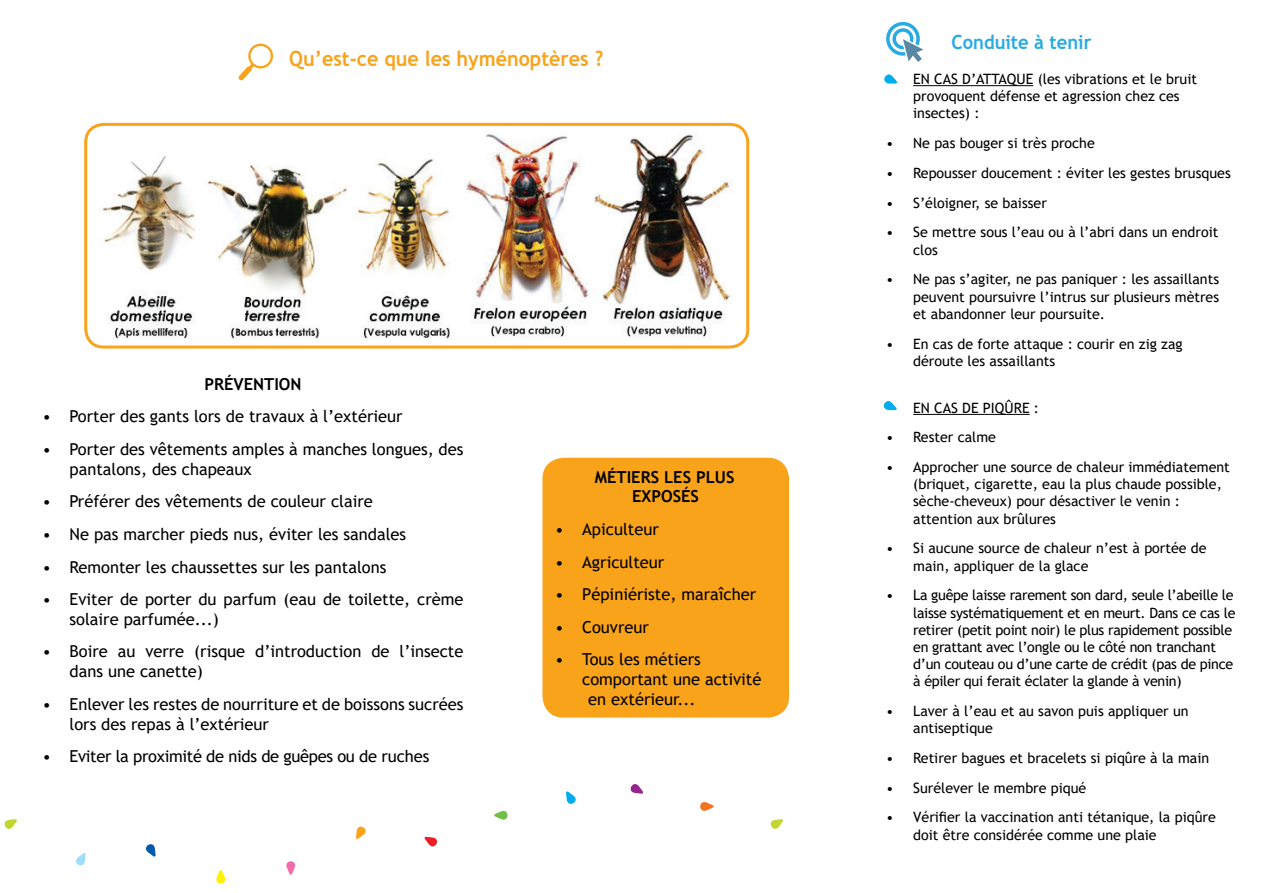
<style>
.page{position:relative;width:1263px;height:893px;background:#fff}
.page>*{position:absolute;margin:0;border:0;box-sizing:border-box;transform-origin:0 0}
.t1{font:700 21px "Trebuchet MS";color:#f9a31b;scale:.94 1}
.t2{font:700 19.5px "Trebuchet MS";color:#27abe2;scale:.94 1}
.t3{font:16.5px/19.8px "Trebuchet MS";color:#000}
.t4{font:16.5px "Trebuchet MS";letter-spacing:-.02em;color:#000}
.t5{font:700 16.5px/19.8px "Trebuchet MS";color:#000;text-align:center}
.t6{font:14.25px/17.1px "Trebuchet MS";color:#000}
.t7{font:14.25px/17.1px "Trebuchet MS";letter-spacing:-.02em;color:#000}
</style>
<div class="page">
<svg style="left:356px;top:827px;width:10px;height:12px"></svg>
<svg style="left:286px;top:861px;width:9px;height:14px"></svg>
<svg style="left:566px;top:791px;width:10px;height:13px"></svg>
<svg style="left:425px;top:837px;width:12px;height:9px"></svg>
<svg style="left:146px;top:844px;width:10px;height:12px"></svg>
<svg style="left:216px;top:870px;width:9px;height:13px"></svg>
<svg style="left:494px;top:811px;width:13px;height:9px"></svg>
<svg style="left:76px;top:853px;width:10px;height:12px"></svg>
<svg style="left:5px;top:819px;width:12px;height:10px"></svg>
<svg style="left:700px;top:802px;width:13px;height:9px"></svg>
<svg style="left:631px;top:784px;width:12px;height:10px"></svg>
<svg style="left:771px;top:819px;width:12px;height:10px"></svg>
<div style="left:542px;top:458px;width:247px;height:260px;background:#f9a31b;border-radius:21px"></div>
<svg style="left:238px;top:43px;width:35px;height:38px"></svg>
<hr style="left:913px;top:85px;width:120px;height:1px;background:#000">
<hr style="left:913px;top:414px;width:117px;height:1px;background:#000">
<svg style="left:884px;top:74px;width:13px;height:10px"></svg>
<svg style="left:886px;top:22px;width:37px;height:40px"></svg>
<svg style="left:884px;top:401px;width:13px;height:9px"></svg>
<img style="left:88px;top:124px;width:660px;height:221px">
<div style="left:84px;top:123px;width:665px;height:226px;border:3px solid #f9a31b;border-radius:18px"></div>
<h1 class="t1" style="left:289px;top:45px;width:336px">Qu’est-ce que les hyménoptères ?</h1>
<p class="t5" style="left:204px;top:374px;width:99px">PRÉVENTION</p>
<p class="t3" style="left:43px;top:407px;width:362px">• Porter des gants lors de travaux à l’extérieur</p>
<p class="t3" style="left:70px;top:439px;width:395px;text-indent:-27px">• Porter des vêtements amples à manches longues, des pantalons, des chapeaux</p>
<p class="t3" style="left:43px;top:491px;width:332px">• Préférer des vêtements de couleur claire</p>
<p class="t3" style="left:43px;top:524px;width:365px">• Ne pas marcher pieds nus, éviter les sandales</p>
<p class="t3" style="left:43px;top:557px;width:345px">• Remonter les chaussettes sur les pantalons</p>
<p class="t3" style="left:70px;top:589px;width:395px;text-indent:-27px">• Eviter de porter du parfum (eau de toilette, crème solaire parfumée...)</p>
<p class="t3" style="left:70px;top:641px;width:395px;text-indent:-27px">• Boire au verre (risque d’introduction de l’insecte dans une canette)</p>
<p class="t3" style="left:70px;top:694px;width:395px;text-indent:-27px">• Enlever les restes de nourriture et de boissons sucrées lors des repas à l’extérieur</p>
<p class="t4" style="left:43px;top:746px;width:389px">• Eviter la proximité de nids de guêpes ou de ruches</p>
<p class="t5" style="left:595px;top:467px;width:141px">MÉTIERS LES PLUS<br>EXPOSÉS</p>
<p class="t3" style="left:555px;top:519px;width:105px">• Apiculteur</p>
<p class="t3" style="left:555px;top:552px;width:111px">• Agriculteur</p>
<p class="t3" style="left:555px;top:584px;width:202px">• Pépiniériste, maraîcher</p>
<p class="t3" style="left:555px;top:617px;width:95px">• Couvreur</p>
<p class="t3" style="left:555px;top:649px;width:147px">• Tous les métiers</p>
<p class="t3" style="left:582px;top:669px;width:181px">comportant une activité</p>
<p class="t3" style="left:588px;top:689px;width:109px">en extérieur...</p>
<h2 class="t2" style="left:952px;top:29px;width:150px">Conduite à tenir</h2>
<p class="t6" style="left:913px;top:70px;width:285px;text-indent:-27px">• EN CAS D’ATTAQUE (les vibrations et le bruit provoquent défense et agression chez ces insectes) :</p>
<p class="t6" style="left:886px;top:134px;width:210px">• Ne pas bouger si très proche</p>
<p class="t6" style="left:886px;top:164px;width:346px">• Repousser doucement : éviter les gestes brusques</p>
<p class="t6" style="left:886px;top:194px;width:162px">• S’éloigner, se baisser</p>
<p class="t6" style="left:913px;top:224px;width:307px;text-indent:-27px">• Se mettre sous l’eau ou à l’abri dans un endroit clos</p>
<p class="t6" style="left:913px;top:271px;width:307px;text-align:justify;text-indent:-27px">• Ne pas s’agiter, ne pas paniquer : les assaillants peuvent poursuivre l’intrus sur plusieurs mètres et abandonner leur poursuite.</p>
<p class="t6" style="left:913px;top:335px;width:271px;text-indent:-27px">• En cas de forte attaque : courir en zig zag déroute les assaillants</p>
<p class="t6" style="left:913px;top:399px;width:127px">EN CAS DE PIQÛRE :</p>
<p class="t6" style="left:886px;top:429px;width:111px">• Rester calme</p>
<p class="t6" style="left:913px;top:459px;width:318px;text-indent:-27px">• Approcher une source de chaleur immédiatement (briquet, cigarette, eau la plus chaude possible, sèche-cheveux) pour désactiver le venin : attention aux brûlures</p>
<p class="t6" style="left:913px;top:540px;width:295px;text-indent:-27px">• Si aucune source de chaleur n’est à portée de main, appliquer de la glace</p>
<p class="t7" style="left:913px;top:587px;width:324px;text-indent:-27px">• La guêpe laisse rarement son dard, seule l’abeille le laisse systématiquement et en meurt. Dans ce cas le retirer (petit point noir) le plus rapidement possible en grattant avec l’ongle ou le côté non tranchant d’un couteau ou d’une carte de crédit (pas de pince à épiler qui ferait éclater la glande à venin)</p>
<p class="t6" style="left:913px;top:702px;width:277px;text-indent:-27px">• Laver à l’eau et au savon puis appliquer un antiseptique</p>
<p class="t6" style="left:886px;top:749px;width:324px">• Retirer bagues et bracelets si piqûre à la main</p>
<p class="t6" style="left:886px;top:779px;width:202px">• Surélever le membre piqué</p>
<p class="t6" style="left:913px;top:809px;width:304px;text-indent:-27px">• Vérifier la vaccination anti tétanique, la piqûre doit être considérée comme une plaie</p>
</div>
